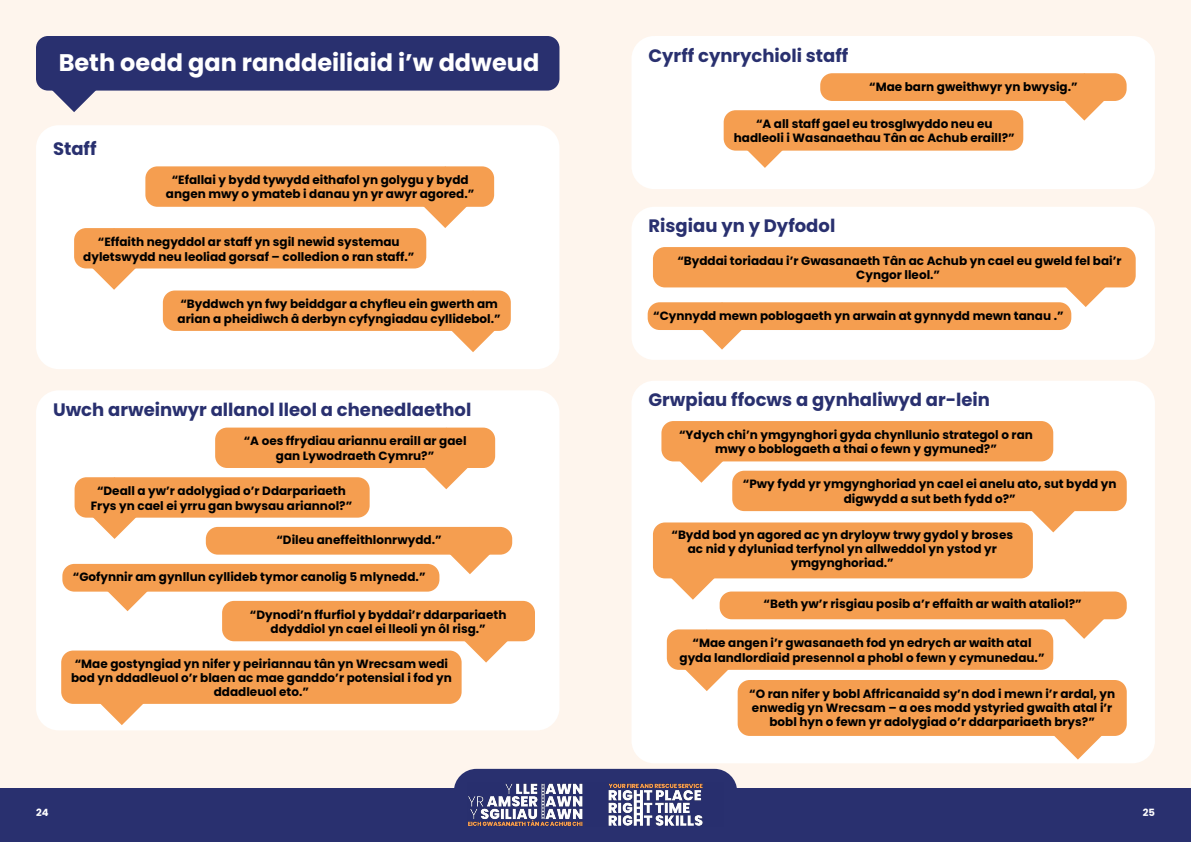
<style>
.page{position:relative;width:1191px;height:842px;background:#fff}
.page>*{position:absolute;margin:0;border:0;box-sizing:border-box;transform-origin:0 0}
.t1{font:700 24px "Poppins";color:#fff}
.t2{font:700 18px "Poppins";color:#29306f}
.t3{font:700 12px/14.4px "Poppins";color:#000;text-align:center}
.t4{font:700 10px "Poppins";color:#fff}
</style>
<div class="page">
<div style="left:0;top:0;width:1191px;height:806px;background:#fef5ed"></div>
<div style="left:631px;top:381px;width:524px;height:382px;background:#fff;border-radius:23px"></div>
<div style="left:719px;top:591px;width:407px;height:28px;background:#f59e50;border-radius:12px"></div>
<svg style="left:1060px;top:591px;width:47px;height:48px"></svg>
<div style="left:631px;top:207px;width:524px;height:153px;background:#fff;border-radius:23px"></div>
<div style="left:631px;top:36px;width:524px;height:153px;background:#fff;border-radius:23px"></div>
<div style="left:36px;top:390px;width:523px;height:340px;background:#fff;border-radius:23px"></div>
<div style="left:62px;top:564px;width:377px;height:28px;background:#f59e50;border-radius:12px"></div>
<svg style="left:104px;top:591px;width:47px;height:20px"></svg>
<div style="left:75px;top:477px;width:295px;height:41px;background:#f59e50;border-radius:12px"></div>
<svg style="left:84px;top:477px;width:61px;height:62px"></svg>
<div style="left:215px;top:428px;width:280px;height:40px;background:#f59e50;border-radius:12px"></div>
<svg style="left:425px;top:468px;width:43px;height:21px"></svg>
<div style="left:0;top:789px;width:609px;height:53px;background:#29306f"></div>
<div style="left:581px;top:789px;width:610px;height:53px;background:#29306f"></div>
<div style="left:454px;top:769px;width:283px;height:20px;background:#29306f"></div>
<img style="left:467px;top:782px;width:257px;height:44px">
<div style="left:222px;top:601px;width:313px;height:40px;background:#f59e50;border-radius:12px"></div>
<svg style="left:455px;top:641px;width:62px;height:22px"></svg>
<div style="left:61px;top:650px;width:400px;height:54px;background:#f59e50;border-radius:12px"></div>
<svg style="left:91px;top:703px;width:62px;height:22px"></svg>
<div style="left:206px;top:527px;width:306px;height:28px;background:#f59e50;border-radius:12px"></div>
<svg style="left:446px;top:554px;width:47px;height:20px"></svg>
<div style="left:723px;top:110px;width:300px;height:41px;background:#f59e50;border-radius:12px"></div>
<svg style="left:741px;top:150px;width:47px;height:18px"></svg>
<div style="left:661px;top:421px;width:392px;height:40px;background:#f59e50;border-radius:12px"></div>
<svg style="left:670px;top:421px;width:62px;height:62px"></svg>
<div style="left:732px;top:471px;width:394px;height:40px;background:#f59e50;border-radius:12px"></div>
<svg style="left:1022px;top:511px;width:62px;height:21px"></svg>
<div style="left:820px;top:73px;width:306px;height:28px;background:#f59e50;border-radius:12px"></div>
<svg style="left:1060px;top:73px;width:48px;height:48px"></svg>
<div style="left:647px;top:302px;width:424px;height:28px;background:#f59e50;border-radius:12px"></div>
<svg style="left:698px;top:302px;width:47px;height:48px"></svg>
<div style="left:653px;top:247px;width:482px;height:40px;background:#f59e50;border-radius:12px"></div>
<svg style="left:1062px;top:287px;width:47px;height:20px"></svg>
<div style="left:653px;top:522px;width:380px;height:56px;background:#f59e50;border-radius:12px"></div>
<svg style="left:662px;top:578px;width:61px;height:22px"></svg>
<div style="left:667px;top:629px;width:386px;height:41px;background:#f59e50;border-radius:12px"></div>
<svg style="left:676px;top:629px;width:61px;height:62px"></svg>
<div style="left:737px;top:680px;width:389px;height:56px;background:#f59e50;border-radius:12px"></div>
<svg style="left:1047px;top:735px;width:61px;height:24px"></svg>
<div style="left:36px;top:125px;width:523px;height:244px;background:#fff;border-radius:23px"></div>
<div style="left:163px;top:290px;width:348px;height:41px;background:#f59e50;border-radius:12px"></div>
<svg style="left:442px;top:290px;width:62px;height:62px"></svg>
<div style="left:74px;top:228px;width:352px;height:40px;background:#f59e50;border-radius:12px"></div>
<svg style="left:83px;top:228px;width:62px;height:62px"></svg>
<div style="left:145px;top:166px;width:349px;height:41px;background:#f59e50;border-radius:12px"></div>
<svg style="left:414px;top:166px;width:62px;height:62px"></svg>
<div style="left:36px;top:36px;width:523px;height:55px;background:#29306f;border-radius:12px"></div>
<svg style="left:36px;top:36px;width:76px;height:76px"></svg>
<h1 class="t1" style="left:59px;top:48px;width:482px">Beth oedd gan randdeiliaid i’w ddweud</h1>
<h2 class="t2" style="left:53px;top:138px;width:45px">Staff</h2>
<p class="t3" style="left:166px;top:173px;width:310px">“Efallai y bydd tywydd eithafol yn golygu y bydd angen mwy o ymateb i danau yn yr awyr agored.”</p>
<p class="t3" style="left:83px;top:235px;width:332px">“Effaith negyddol ar staff yn sgil newid systemau dyletswydd neu leoliad gorsaf – colledion o ran staff.”</p>
<p class="t3" style="left:178px;top:297px;width:325px;text-align:left">“Byddwch yn fwy beiddgar a chyfleu ein gwerth am arian a pheidiwch â derbyn cyfyngiadau cyllidebol.”</p>
<h2 class="t2" style="left:53px;top:399px;width:420px">Uwch arweinwyr allanol lleol a chenedlaethol</h2>
<p class="t3" style="left:244px;top:434px;width:224px">“A oes ffrydiau ariannu eraill ar gael gan Lywodraeth Cymru?”</p>
<p class="t3" style="left:91px;top:484px;width:263px">“Deall a yw’r adolygiad o’r Ddarpariaeth<br>Frys yn cael ei yrru gan bwysau ariannol?”</p>
<p class="t3" style="left:276px;top:533px;width:167px">“Dileu aneffeithlonrwydd.”</p>
<p class="t3" style="left:73px;top:570px;width:354px">“Gofynnir am gynllun cyllideb tymor canolig 5 mlynedd.”</p>
<p class="t3" style="left:250px;top:607px;width:258px">“Dynodi’n ffurfiol y byddai’r ddarpariaeth ddyddiol yn cael ei lleoli yn ôl risg.”</p>
<p class="t3" style="left:71px;top:656px;width:382px">“Mae gostyngiad yn nifer y peiriannau tân yn Wrecsam wedi bod yn ddadleuol o’r blaen ac mae ganddo’r potensial i fod yn ddadleuol eto.”</p>
<h2 class="t2" style="left:648px;top:45px;width:201px">Cyrff cynrychioli staff</h2>
<p class="t3" style="left:869px;top:79px;width:210px">“Mae barn gweithwyr yn bwysig.”</p>
<p class="t3" style="left:734px;top:116px;width:282px">“A all staff gael eu trosglwyddo neu eu hadleoli i Wasanaethau Tân ac Achub eraill?”</p>
<h2 class="t2" style="left:648px;top:216px;width:188px">Risgiau yn y Dyfodol</h2>
<p class="t3" style="left:677px;top:253px;width:446px">“Byddai toriadau i’r Gwasanaeth Tân ac Achub yn cael eu gweld fel bai’r<br>Cyngor lleol.”</p>
<p class="t3" style="left:653px;top:308px;width:412px">“Cynnydd mewn poblogaeth yn arwain at gynnydd mewn tanau .”</p>
<h2 class="t2" style="left:648px;top:390px;width:343px">Grwpiau ffocws a gynhaliwyd ar-lein</h2>
<p class="t3" style="left:679px;top:428px;width:355px">“Ydych chi’n ymgynghori gyda chynllunio strategol o ran mwy o boblogaeth a thai o fewn y gymuned?”</p>
<p class="t3" style="left:743px;top:477px;width:375px">“Pwy fydd yr ymgynghoriad yn cael ei anelu ato, sut bydd yn digwydd a sut beth fydd o?”</p>
<p class="t3" style="left:671px;top:527px;width:343px">“Bydd bod yn agored ac yn dryloyw trwy gydol y broses ac nid y dyluniad terfynol yn allweddol yn ystod yr ymgynghoriad.”</p>
<p class="t3" style="left:763px;top:597px;width:319px">“Beth yw’r risgiau posib a’r effaith ar waith ataliol?”</p>
<p class="t3" style="left:679px;top:636px;width:366px">“Mae angen i’r gwasanaeth fod yn edrych ar waith atal gyda landlordiaid presennol a phobl o fewn y cymunedau.”</p>
<p class="t3" style="left:749px;top:686px;width:367px">“O ran nifer y bobl Affricanaidd sy’n dod i mewn i’r ardal, yn enwedig yn Wrecsam – a oes modd ystyried gwaith atal i’r bobl hyn o fewn yr adolygiad o’r ddarpariaeth brys?”</p>
<p class="t4" style="left:36px;top:807px;width:14px">24</p>
<p class="t4" style="left:1142px;top:807px;width:14px">25</p>
</div>
